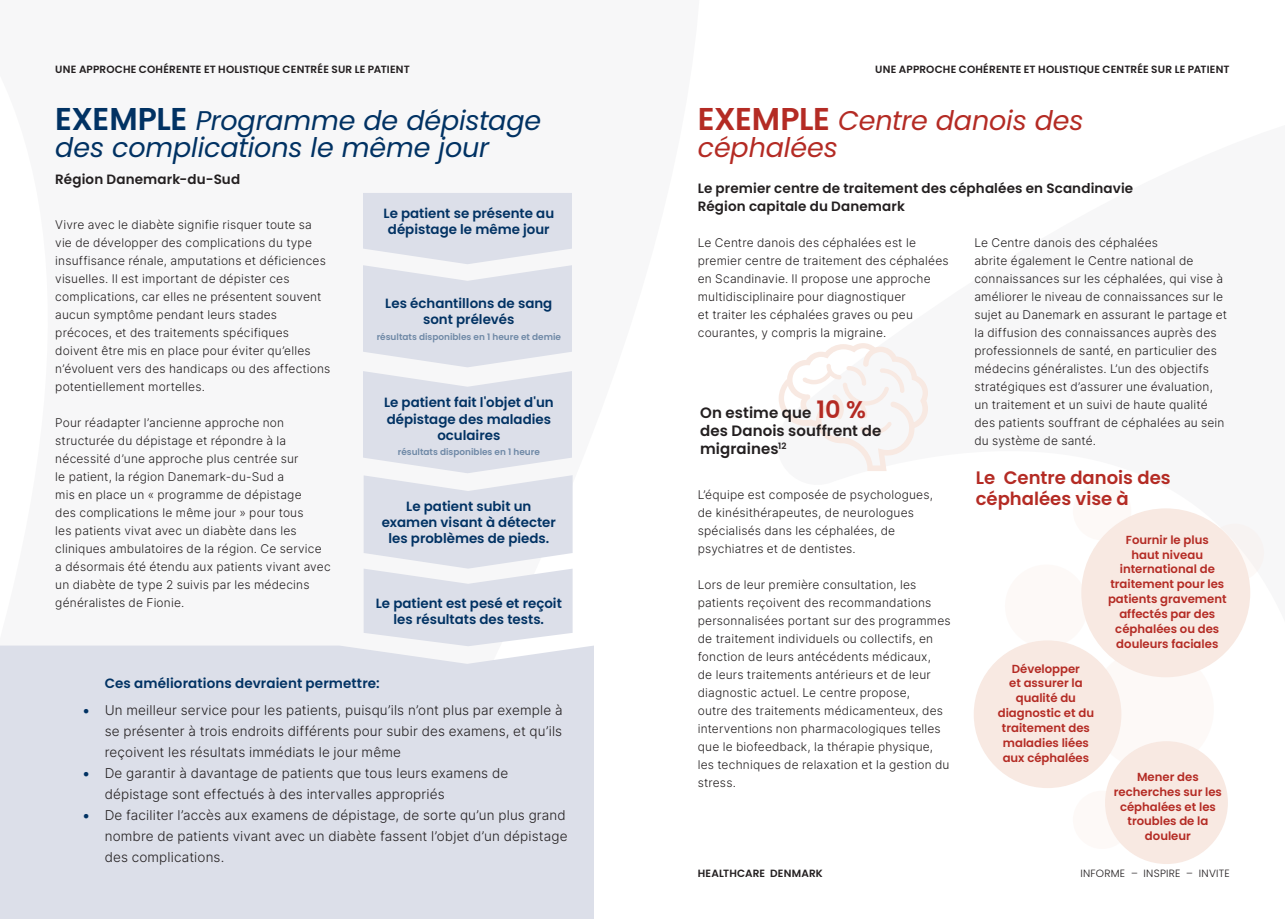
<style>
.page{position:relative;width:1285px;height:919px;background:#fff}
.page>*{position:absolute;margin:0;border:0;box-sizing:border-box;transform-origin:0 0}
.Rubrik_21{font:italic 27px/27px "Poppins";letter-spacing:-.005em;color:#013263}
.Rubrik_21-2{font:italic 27px/27px "Poppins";letter-spacing:-.005em;color:#b42b24}
.t1{font:600 18px/21.6px "Poppins";color:#b42b24}
.Brød_Header{font:600 15px/18px "Poppins";letter-spacing:.005em;color:#231f20}
.Facts{font:300 13.5px/21px "Inter";letter-spacing:.01em;color:#231f20}
.Brød_Header-2{font:600 13.5px "Poppins";letter-spacing:.01em;color:#231f20}
.Brød_Header-3{font:600 13.5px "Poppins";letter-spacing:.01em;color:#013263}
.t2{font:600 13.35px/16px "Poppins";color:#013263;text-align:center}
.Brød{font:300 12px/18px "Inter";letter-spacing:.015em;color:#231f20}
.t3{font:600 11.7px/14.9px "Poppins";color:#b42b24;text-align:center}
.Paginering__footer{font:600 10.5px "Poppins";letter-spacing:.015em;color:#231f20}
.t4{font:300 10.5px "Poppins";letter-spacing:.025em;color:#231f20}
.t5{font:600 8.85px "Poppins";color:rgb(1 50 99/.5)}
.s1{font-weight:600;font-style:normal;font-size:31.5px}
.s2{font-family:"Montserrat";font-weight:900;color:#013263}
.s3{font-size:24px;color:#b42b24}
</style>
<div class="page">
<svg style="left:779px;top:343px;width:148px;height:128px"></svg>
<div style="left:1090px;top:647px;width:123px;height:123px;background:#fdf9f7;border-radius:50%"></div>
<div style="left:1004px;top:564px;width:83px;height:83px;background:#fdf9f7;border-radius:50%"></div>
<div style="left:1072px;top:482px;width:58px;height:58px;background:#fdf9f7;border-radius:50%"></div>
<div style="left:1072px;top:790px;width:58px;height:58px;background:#fdf9f7;border-radius:50%"></div>
<div style="left:1205px;top:523px;width:58px;height:59px;background:#f7f3f2;border-radius:50%"></div>
<div style="left:1104px;top:741px;width:123px;height:122px;background:#f8e9e2;border-radius:50%"></div>
<div style="left:1081px;top:508px;width:168px;height:169px;background:#f8e9e2;border-radius:50%"></div>
<div style="left:973px;top:640px;width:148px;height:148px;background:#f8e9e2;border-radius:50%"></div>
<div style="left:0;top:645px;width:594px;height:273px;background:#dcdfe9"></div>
<svg style="left:363px;top:193px;width:209px;height:453px"></svg>
<p class="Paginering__footer" style="left:55px;top:63px;width:356px">UNE APPROCHE COHÉRENTE ET HOLISTIQUE CENTRÉE SUR LE PATIENT</p>
<p class="Paginering__footer" style="left:875px;top:63px;width:356px">UNE APPROCHE COHÉRENTE ET HOLISTIQUE CENTRÉE SUR LE PATIENT</p>
<p class="Rubrik_21" style="left:55px;top:107px;width:487px"><span class="s1">EXEMPLE</span> Programme de dépistage des complications le même jour</p>
<p class="Brød_Header-2" style="left:55px;top:171px;width:186px">Région Danemark-du-Sud</p>
<p class="Brød" style="left:55px;top:215px;width:276px">Vivre avec le diabète signifie risquer toute sa vie de développer des complications du type insuffisance rénale, amputations et déficiences visuelles. Il est important de dépister ces complications, car elles ne présentent souvent aucun symptôme pendant leurs stades précoces, et des traitements spécifiques doivent être mis en place pour éviter qu’elles n’évoluent vers des handicaps ou des affections potentiellement mortelles.</p>
<p class="Brød" style="left:55px;top:413px;width:277px">Pour réadapter l’ancienne approche non structurée du dépistage et répondre à la nécessité d’une approche plus centrée sur<br>le patient, la région Danemark-du-Sud a<br>mis en place un « programme de dépistage<br>des complications le même jour » pour tous<br>les patients vivat avec un diabète dans les cliniques ambulatoires de la région. Ce service a désormais été étendu aux patients vivant avec un diabète de type 2 suivis par les médecins généralistes de Fionie.</p>
<p class="t2" style="left:383px;top:205px;width:172px">Le patient se présente au dépistage le même jour</p>
<p class="t2" style="left:385px;top:295px;width:168px">Les échantillons de sang sont prélevés</p>
<p class="t5" style="left:376px;top:331px;width:186px">résultats disponibles en 1 heure et demie</p>
<p class="t2" style="left:384px;top:395px;width:171px">Le patient fait l'objet d'un dépistage des maladies oculaires</p>
<p class="t5" style="left:397px;top:447px;width:144px">résultats disponibles en 1 heure</p>
<p class="t2" style="left:381px;top:498px;width:176px">Le patient subit un examen visant à détecter les problèmes de pieds.</p>
<p class="t2" style="left:376px;top:595px;width:187px">Le patient est pesé et reçoit les résultats des tests.</p>
<p class="Brød_Header-3" style="left:105px;top:675px;width:276px">Ces améliorations devraient permettre:</p>
<p class="Facts" style="left:105px;top:699px;width:459px;text-align:justify;text-indent:-21px"><span class="s2">•</span> Un meilleur service pour les patients, puisqu’ils n’ont plus par exemple à se présenter à trois endroits différents pour subir des examens, et qu’ils reçoivent les résultats immédiats le jour même</p>
<p class="Facts" style="left:105px;top:762px;width:405px;text-indent:-21px"><span class="s2">•</span> De garantir à davantage de patients que tous leurs examens de dépistage sont effectués à des intervalles appropriés</p>
<p class="Facts" style="left:105px;top:804px;width:464px;text-indent:-21px"><span class="s2">•</span> De faciliter l’accès aux examens de dépistage, de sorte qu’un plus grand nombre de patients vivant avec un diabète fassent l’objet d’un dépistage des complications.</p>
<p class="Rubrik_21-2" style="left:697px;top:107px;width:387px"><span class="s1">EXEMPLE</span> Centre danois des céphalées</p>
<p class="Brød_Header-2" style="left:697px;top:180px;width:437px">Le premier centre de traitement des céphalées en Scandinavie</p>
<p class="Brød_Header-2" style="left:697px;top:198px;width:208px">Région capitale du Danemark</p>
<p class="Brød" style="left:697px;top:233px;width:252px">Le Centre danois des céphalées est le premier centre de traitement des céphalées en Scandinavie. Il propose une approche multidisciplinaire pour diagnostiquer<br>et traiter les céphalées graves ou peu courantes, y compris la migraine.</p>
<p class="Brød_Header" style="left:700px;top:403px;width:182px">On estime que <span class="s3">10 % </span>des Danois souffrent de migraines<sup>12</sup></p>
<p class="Brød" style="left:697px;top:485px;width:236px">L’équipe est composée de psychologues, de kinésithérapeutes, de neurologues spécialisés dans les céphalées, de psychiatres et de dentistes.</p>
<p class="Brød" style="left:697px;top:575px;width:254px">Lors de leur première consultation, les patients reçoivent des recommandations personnalisées portant sur des programmes de traitement individuels ou collectifs, en fonction de leurs antécédents médicaux,<br>de leurs traitements antérieurs et de leur diagnostic actuel. Le centre propose,<br>outre des traitements médicamenteux, des interventions non pharmacologiques telles que le biofeedback, la thérapie physique, les techniques de relaxation et la gestion du stress.</p>
<p class="Brød" style="left:974px;top:233px;width:254px">Le Centre danois des céphalées<br>abrite également le Centre national de connaissances sur les céphalées, qui vise à améliorer le niveau de connaissances sur le sujet au Danemark en assurant le partage et la diffusion des connaissances auprès des professionnels de santé, en particulier des médecins généralistes. L’un des objectifs stratégiques est d’assurer une évaluation, un traitement et un suivi de haute qualité des patients souffrant de céphalées au sein du système de santé.</p>
<p class="t1" style="left:975px;top:466px;width:196px">Le Centre danois des céphalées vise à</p>
<p class="t3" style="left:1107px;top:532px;width:120px">Fournir le plus<br>haut niveau international de traitement pour les patients gravement affectés par des céphalées ou des douleurs faciales</p>
<p class="t3" style="left:997px;top:661px;width:98px">Développer<br>et assurer la qualité du diagnostic et du traitement des maladies liées aux céphalées</p>
<p class="t3" style="left:1113px;top:769px;width:110px">Mener des recherches sur les céphalées et les troubles de la douleur</p>
<p class="Paginering__footer" style="left:697px;top:867px;width:126px">HEALTHCARE DENMARK</p>
<p class="t4" style="left:1080px;top:867px;width:151px">INFORME – INSPIRE – INVITE</p>
</div>
